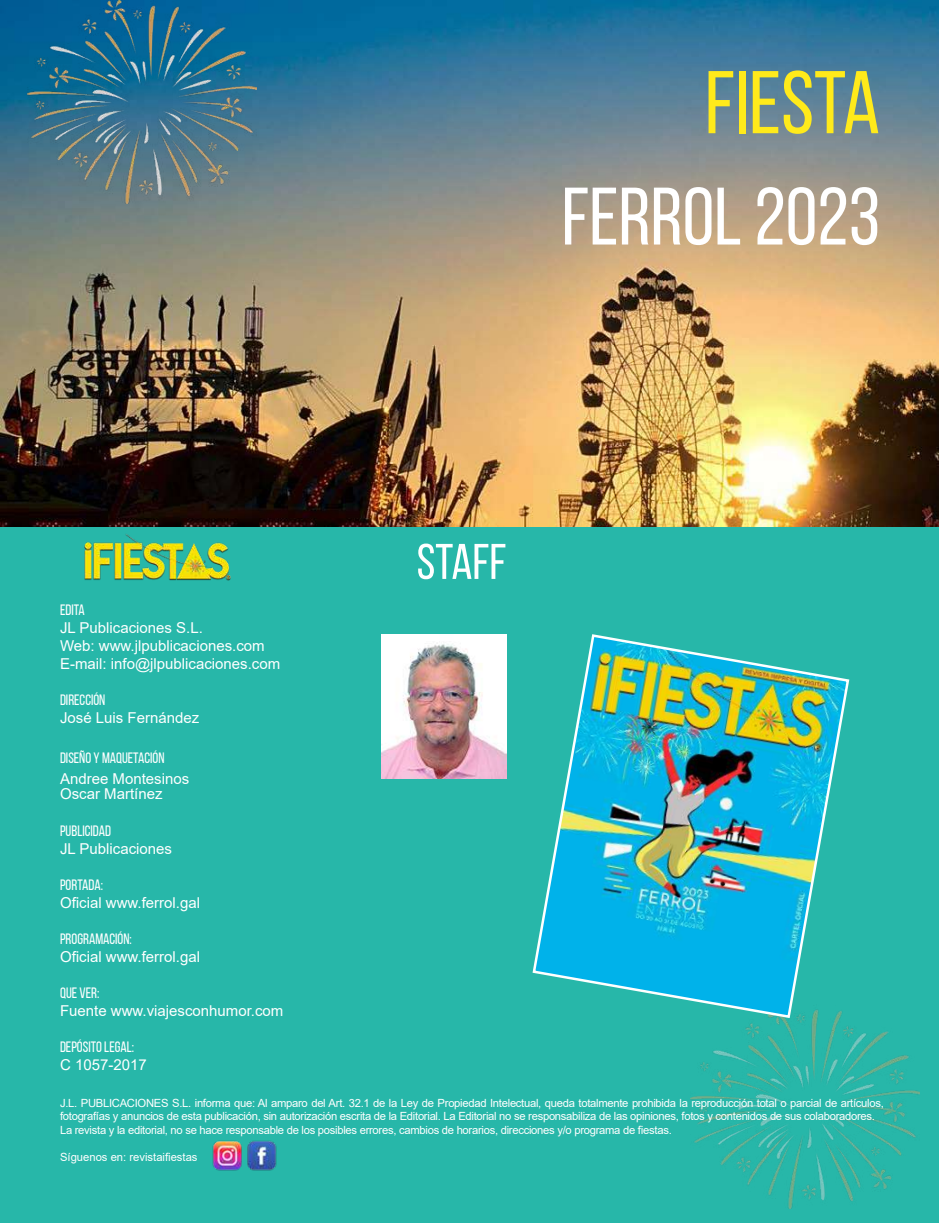
<style>
.page{position:relative;width:939px;height:1223px;background:#fff}
.page>*{position:absolute;margin:0;border:0;box-sizing:border-box;transform-origin:0 0}
.t1{font:88.75px "Bebas Neue";color:#ffea1b}
.t2{font:81.25px "Bebas Neue";color:#fff}
.t3{font:50px "Bebas Neue";color:#fff}
.t4{font:15px/18px "Arial";color:#fff}
.t5{font:15px "Bebas Neue";color:#fff}
.t6{font:11.25px/13.5px "Arial";letter-spacing:-.025em;color:#fff}
.t7{font:11.25px "Arial";color:#fff}
</style>
<div class="page">
<img style="left:0;top:0;width:939px;height:527px">
<div style="left:0;top:527px;width:939px;height:695px;background:#27b7a9"></div>
<img style="left:691px;top:1019px;width:229px;height:189px">
<img style="left:382px;top:634px;width:124px;height:144px">
<img style="left:84px;top:534px;width:147px;height:47px">
<img style="left:532px;top:634px;width:318px;height:385px">
<img style="left:28px;top:0;width:228px;height:204px">
<img style="left:212px;top:1140px;width:65px;height:31px">
<h1 class="t1" style="left:705px;top:54px;width:177px">FIESTA</h1>
<h2 class="t2" style="left:562px;top:172px;width:320px">FERROL 2023</h2>
<h3 class="t3" style="left:417px;top:534px;width:91px">STAFF</h3>
<h3 class="t5" style="left:60px;top:602px;width:26px">EDITA</h3>
<h3 class="t4" style="left:60px;top:619px;width:222px">JL Publicaciones S.L.<br>Web: www.jlpublicaciones.com<br>E-mail: info@jlpublicaciones.com</h3>
<h3 class="t5" style="left:60px;top:692px;width:47px">DIRECCIÓN</h3>
<h3 class="t4" style="left:60px;top:709px;width:141px">José Luis Fernández</h3>
<h3 class="t5" style="left:60px;top:749px;width:106px">DISEÑO Y MAQUETACIÓN</h3>
<h3 class="t4" style="left:60px;top:771px;width:131px;line-height:15px">Andree Montesinos<br>Oscar Martínez</h3>
<h3 class="t5" style="left:60px;top:822px;width:52px">PUBLICIDAD</h3>
<h3 class="t4" style="left:60px;top:839px;width:113px">JL Publicaciones</h3>
<h3 class="t5" style="left:60px;top:876px;width:45px">PORTADA:</h3>
<h3 class="t4" style="left:60px;top:893px;width:142px">Oficial www.ferrol.gal</h3>
<h3 class="t5" style="left:60px;top:930px;width:73px">PROGRAMACIÓN:</h3>
<h3 class="t4" style="left:60px;top:947px;width:142px">Oficial www.ferrol.gal</h3>
<h3 class="t5" style="left:60px;top:984px;width:41px">QUE VER:</h3>
<h3 class="t4" style="left:60px;top:1001px;width:225px">Fuente www.viajesconhumor.com</h3>
<h3 class="t5" style="left:60px;top:1038px;width:76px">DEPÓSITO LEGAL:</h3>
<h3 class="t4" style="left:60px;top:1055px;width:88px">C 1057-2017</h3>
<p class="t6" style="left:60px;top:1095px;width:825px">J.L. PUBLICACIONES S.L. informa que: Al amparo del Art. 32.1 de la Ley de Propiedad Intelectual, queda totalmente prohibida la reproducción total o parcial de artículos, fotografías y anuncios de esta publicación, sin autorización escrita de la Editorial. La Editorial no se responsabiliza de las opiniones, fotos y contenidos de sus colaboradores.<br>La revista y la editorial, no se hace responsable de los posibles errores, cambios de horarios, direcciones y/o programa de fiestas.</p>
<p class="t7" style="left:60px;top:1148px;width:139px">Síguenos en: revistaifiestas</p>
</div>
